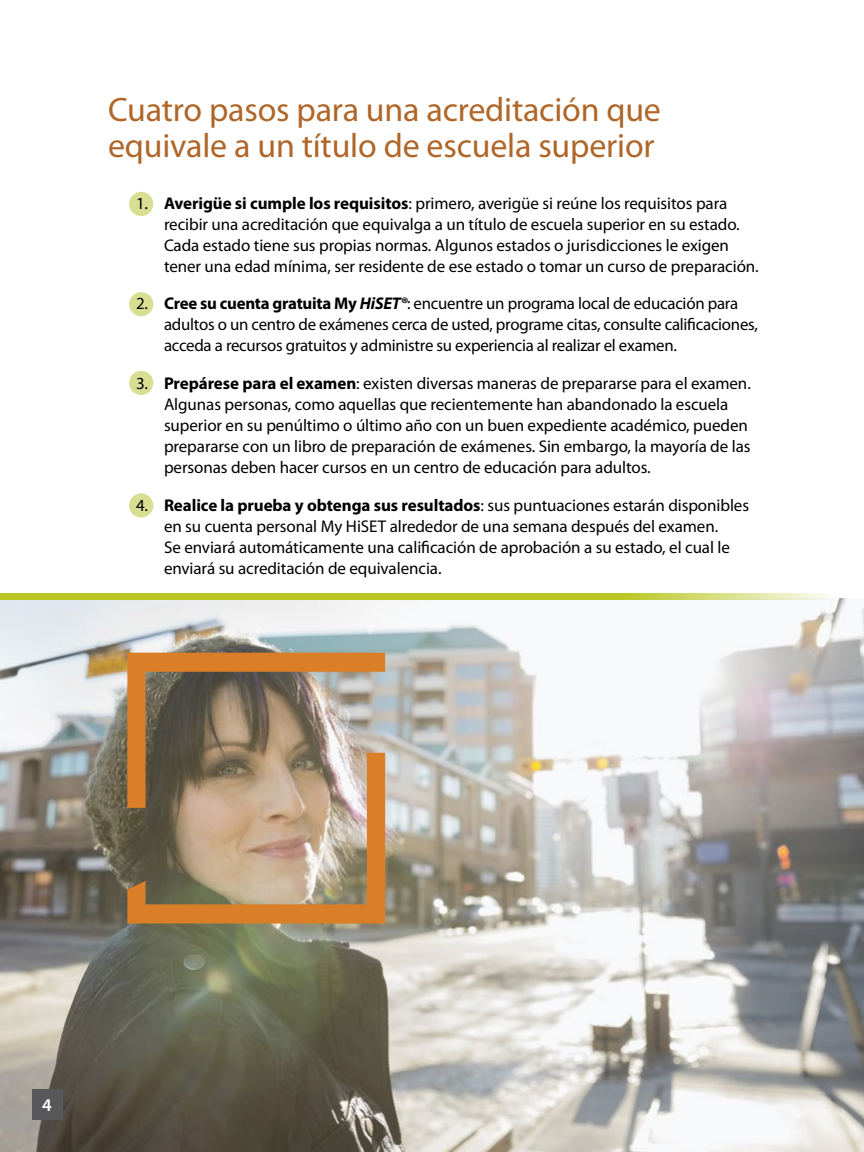
<style>
.page{position:relative;width:864px;height:1152px;background:#fff}
.page>*{position:absolute;margin:0;border:0;box-sizing:border-box;transform-origin:0 0}
.H3{font:34px/36px "Myriad Pro";letter-spacing:-.005em;color:#af6628}
.t1{font:600 18px "Myriad Pro";color:#fff}
.t2{font:17px/21px "Myriad Pro";letter-spacing:-.005em;color:#000}
.s1{font-weight:700}
.s2{font-weight:700;font-style:italic}
</style>
<div class="page">
<img style="left:0;top:598px;width:864px;height:554px">
<div style="left:129px;top:192px;width:24px;height:24px;background:#d8df93;border-radius:50%"></div>
<div style="left:129px;top:292px;width:24px;height:24px;background:#d8df93;border-radius:50%"></div>
<div style="left:129px;top:371px;width:24px;height:24px;background:#d8df93;border-radius:50%"></div>
<div style="left:129px;top:493px;width:24px;height:25px;background:#d8df93;border-radius:50%"></div>
<div style="left:32px;top:1090px;width:30px;height:30px;background:#58585a"></div>
<svg style="left:127px;top:653px;width:258px;height:271px"></svg>
<svg style="left:0;top:594px;width:846px;height:6px;fill:#bac825"></svg>
<h3 class="H3" style="left:108px;top:92px;width:554px">Cuatro pasos para una acreditación que equivale a un título de escuela superior</h3>
<p class="t2" style="left:164px;top:193px;width:596px;text-indent:-28px">1. <span class="s1">Averigüe si cumple los requisitos</span>: primero, averigüe si reúne los requisitos para recibir una acreditación que equivalga a un título de escuela superior en su estado.<br>Cada estado tiene sus propias normas. Algunos estados o jurisdicciones le exigen tener una edad mínima, ser residente de ese estado o tomar un curso de preparación.</p>
<p class="t2" style="left:164px;top:294px;width:595px;text-indent:-28px">2. <span class="s1">Cree su cuenta gratuita My</span> <span class="s2">HiSET®</span>: encuentre un programa local de educación para adultos o un centro de exámenes cerca de usted, programe citas, consulte calificaciones, acceda a recursos gratuitos y administre su experiencia al realizar el examen.</p>
<p class="t2" style="left:164px;top:373px;width:588px;text-indent:-28px">3. <span class="s1">Prepárese para el examen</span>: existen diversas maneras de prepararse para el examen.<br>Algunas personas, como aquellas que recientemente han abandonado la escuela superior en su penúltimo o último año con un buen expediente académico, pueden prepararse con un libro de preparación de exámenes. Sin embargo, la mayoría de las personas deben hacer cursos en un centro de educación para adultos.</p>
<p class="t2" style="left:164px;top:495px;width:587px;text-indent:-28px">4. <span class="s1">Realice la prueba y obtenga sus resultados</span>: sus puntuaciones estarán disponibles en su cuenta personal My HiSET alrededor de una semana después del examen.<br>Se enviará automáticamente una calificación de aprobación a su estado, el cual le enviará su acreditación de equivalencia.</p>
<p class="t1" style="left:42px;top:1095px;width:11px">4</p>
</div>
